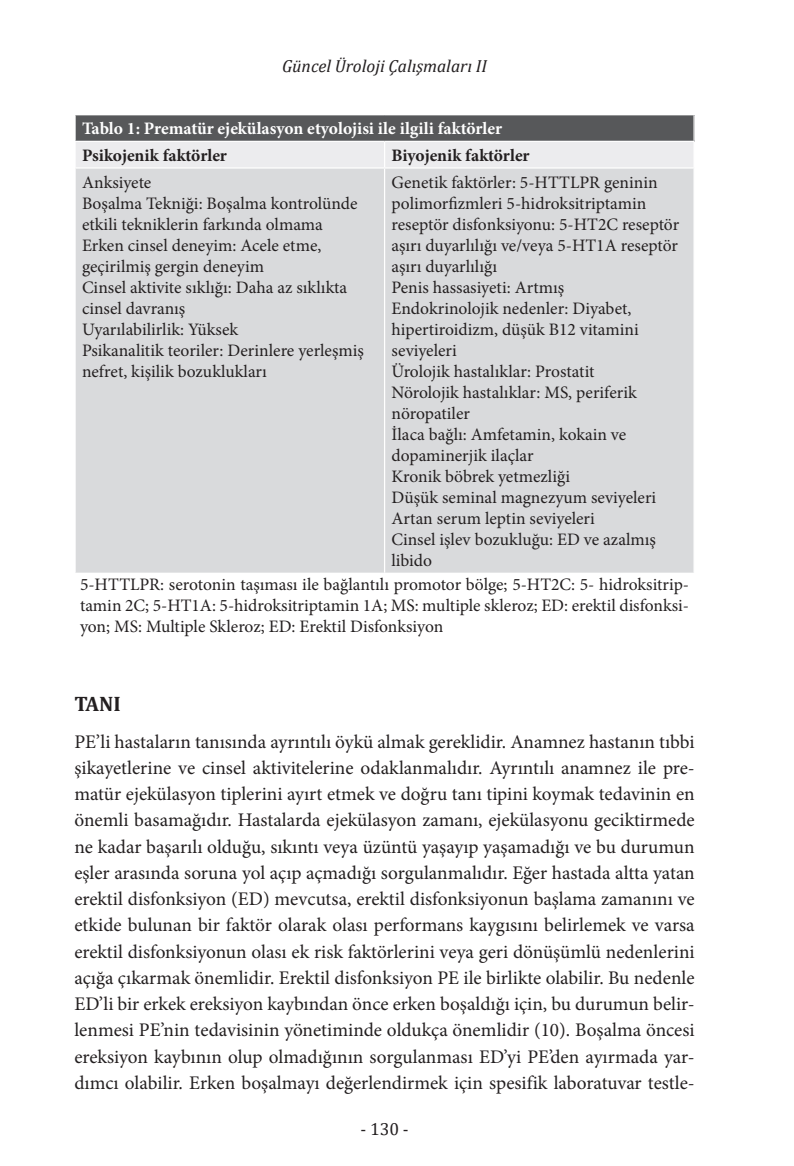
<style>
.page{position:relative;width:794px;height:1166px;background:#fff}
.page>*{position:absolute;margin:0;border:0;box-sizing:border-box;transform-origin:0 0}
.baslık_1{font:700 21px "Cambria";color:#231f20}
.duzyazi_2{font:19.25px/26.2px "Minion Pro";color:#231f20;text-align:justify}
.tabloyazi{font:17.5px/21px "Minion Pro";color:#231f20}
.kaynak_tablo{font:17.5px/21px "Minion Pro";color:#231f20;text-align:justify}
.tabloyazibold{font:700 17.5px "Minion Pro";color:#fff}
.tabloyazi-2{font:700 17.5px "Minion Pro";color:#231f20}
.t1{font:italic 17.5px "Cambria";color:#231f20}
.t2{font:17.5px "Cambria";color:#231f20}
</style>
<div class="page">
<div style="left:76px;top:169px;width:617px;height:404px;background:#d9dadc"></div>
<hr style="left:384px;top:169px;width:1px;height:404px;background:#fff">
<svg style="left:75px;top:115px;width:619px;height:52px;background:#a2a2a4"></svg>
<hr style="left:74px;top:141px;width:310px;height:1px;background:#fff">
<hr style="left:384px;top:141px;width:310px;height:1px;background:#fff">
<p class="t1" style="left:282px;top:54px;width:207px">Güncel Üroloji Çalışmaları II</p>
<p class="tabloyazibold" style="left:82px;top:116px;width:421px">Tablo 1: Prematür ejekülasyon etyolojisi ile ilgili faktörler</p>
<p class="tabloyazi-2" style="left:82px;top:143px;width:146px">Psikojenik faktörler</p>
<p class="tabloyazi-2" style="left:391px;top:143px;width:140px">Biyojenik faktörler</p>
<p class="tabloyazi" style="left:82px;top:172px;width:71px">Anksiyete</p>
<p class="tabloyazi" style="left:82px;top:193px;width:277px">Boşalma Tekniği: Boşalma kontrolünde etkili tekniklerin farkında olmama</p>
<p class="tabloyazi" style="left:82px;top:235px;width:241px">Erken cinsel deneyim: Acele etme, geçirilmiş gergin deneyim</p>
<p class="tabloyazi" style="left:82px;top:277px;width:267px">Cinsel aktivite sıklığı: Daha az sıklıkta cinsel davranış</p>
<p class="tabloyazi" style="left:82px;top:319px;width:158px">Uyarılabilirlik: Yüksek</p>
<p class="tabloyazi" style="left:82px;top:340px;width:283px">Psikanalitik teoriler: Derinlere yerleşmiş nefret, kişilik bozuklukları</p>
<p class="tabloyazi" style="left:391px;top:172px;width:289px">Genetik faktörler: 5-HTTLPR geninin polimorfizmleri 5-hidroksitriptamin reseptör disfonksiyonu: 5-HT2C reseptör aşırı duyarlılığı ve/veya 5-HT1A reseptör aşırı duyarlılığı</p>
<p class="tabloyazi" style="left:391px;top:277px;width:174px">Penis hassasiyeti: Artmış</p>
<p class="tabloyazi" style="left:391px;top:298px;width:249px">Endokrinolojik nedenler: Diyabet, hipertiroidizm, düşük B12 vitamini seviyeleri</p>
<p class="tabloyazi" style="left:391px;top:361px;width:204px">Ürolojik hastalıklar: Prostatit</p>
<p class="tabloyazi" style="left:391px;top:382px;width:247px">Nörolojik hastalıklar: MS, periferik nöropatiler</p>
<p class="tabloyazi" style="left:391px;top:424px;width:236px">İlaca bağlı: Amfetamin, kokain ve dopaminerjik ilaçlar</p>
<p class="tabloyazi" style="left:391px;top:466px;width:180px">Kronik böbrek yetmezliği</p>
<p class="tabloyazi" style="left:391px;top:487px;width:266px">Düşük seminal magnezyum seviyeleri</p>
<p class="tabloyazi" style="left:391px;top:508px;width:205px">Artan serum leptin seviyeleri</p>
<p class="tabloyazi" style="left:391px;top:529px;width:266px">Cinsel işlev bozukluğu: ED ve azalmış libido</p>
<p class="kaynak_tablo" style="left:80px;top:574px;width:610px">5-HTTLPR: serotonin taşıması ile bağlantılı promotor bölge; 5-HT2C: 5- hidroksitrip&shy;tamin 2C; 5-HT1A: 5-hidroksitriptamin 1A; MS: multiple skleroz; ED: erektil disfonksi&shy;yon; MS: Multiple Skleroz; ED: Erektil Disfonksiyon</p>
<p class="baslık_1" style="left:74px;top:689px;width:48px">TANI</p>
<p class="duzyazi_2" style="left:74px;top:728px;width:622px">PE’li hastaların tanısında ayrıntılı öykü almak gereklidir. Anamnez hastanın tıbbi şikayetlerine ve cinsel aktivitelerine odaklanmalıdır. Ayrıntılı anamnez ile pre&shy;matür ejekülasyon tiplerini ayırt etmek ve doğru tanı tipini koymak tedavinin en önemli basamağıdır. Hastalarda ejekülasyon zamanı, ejekülasyonu geciktirmede ne kadar başarılı olduğu, sıkıntı veya üzüntü yaşayıp yaşamadığı ve bu durumun eşler arasında soruna yol açıp açmadığı sorgulanmalıdır. Eğer hastada altta yatan erektil disfonksiyon (ED) mevcutsa, erektil disfonksiyonun başlama zamanını ve etkide bulunan bir faktör olarak olası performans kaygısını belirlemek ve varsa erektil disfonksiyonun olası ek risk faktörlerini veya geri dönüşümlü nedenlerini açığa çıkarmak önemlidir. Erektil disfonksiyon PE ile birlikte olabilir. Bu nedenle ED’li bir erkek ereksiyon kaybından önce erken boşaldığı için, bu durumun belir&shy;lenmesi PE’nin tedavisinin yönetiminde oldukça önemlidir (10). Boşalma öncesi ereksiyon kaybının olup olmadığının sorgulanması ED’yi PE’den ayırmada yar&shy;dımcı olabilir. Erken boşalmayı değerlendirmek için spesifik laboratuvar testle-</p>
<p class="t2" style="left:360px;top:1118px;width:50px">- 130 -</p>
</div>
